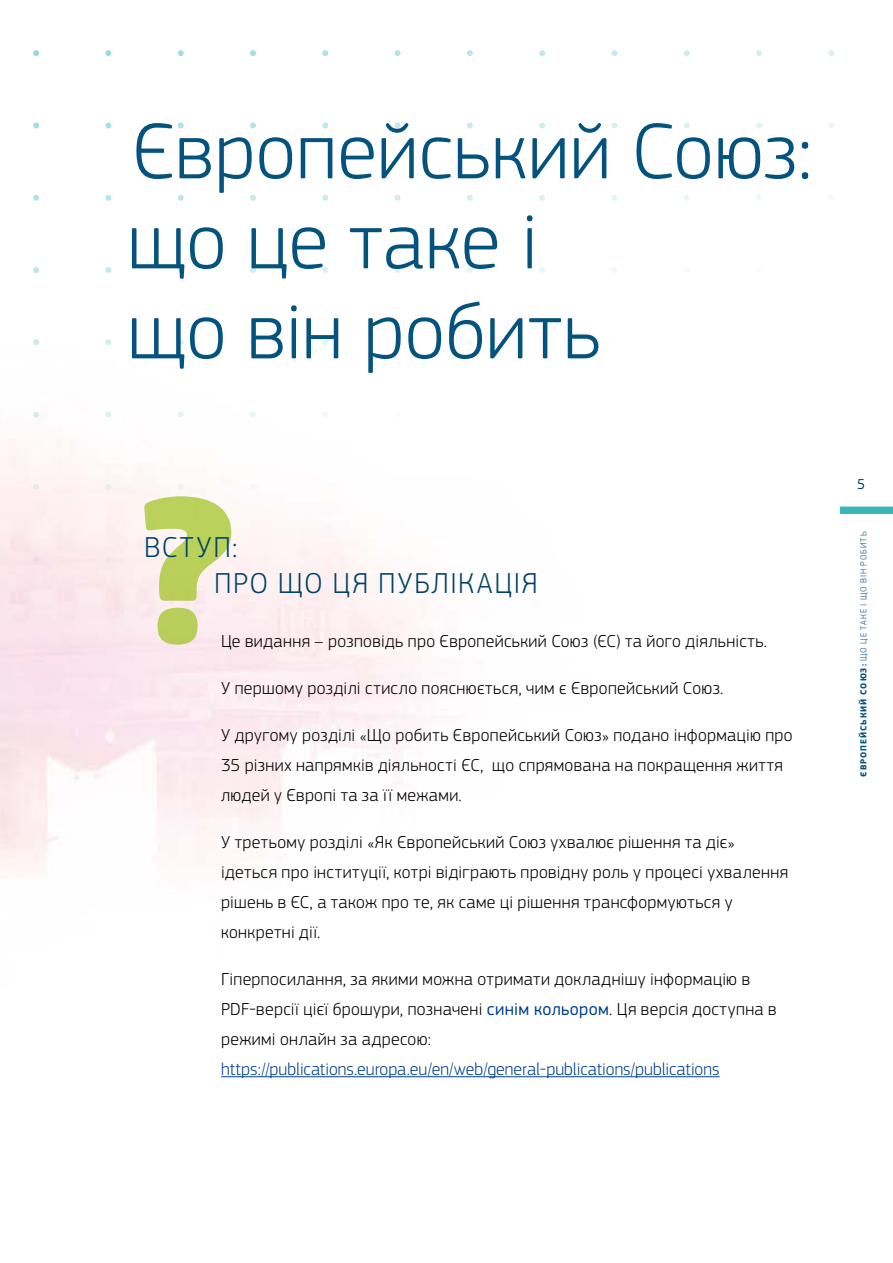
<style>
.page{position:relative;width:893px;height:1263px;background:#fff}
.page>*{position:absolute;margin:0;border:0;box-sizing:border-box;transform-origin:0 0}
.t1{font:900 217.35px "EC Square Sans Pro";color:#97bf0d}
.Publi_SUBTITLE{font:300 82.5px/90px "EC Square Sans Pro";letter-spacing:.005em;color:#03537e}
.Section_title{font:300 30px/36px "EC Square Sans Pro";letter-spacing:.06em;color:#014368}
._03_Texte_intro{font:300 18px/30px "EC Square Sans Pro";letter-spacing:.02em;color:#000}
.t2{font:15px "EC Square Sans Pro";color:#014368;scale:.95 1}
.t3{font:300 9px "EC Square Sans Pro";letter-spacing:.11em;color:#03537e}
.s1{font-weight:400;color:#003f90}
.s2{color:#003f90}
.s3{font-weight:700}
</style>
<div class="page">
<svg style="left:33px;top:50px;width:6px;height:6px"></svg>
<svg style="left:33px;top:122px;width:6px;height:6px"></svg>
<svg style="left:33px;top:195px;width:6px;height:6px"></svg>
<svg style="left:33px;top:267px;width:6px;height:6px"></svg>
<svg style="left:33px;top:339px;width:6px;height:6px"></svg>
<svg style="left:33px;top:412px;width:6px;height:6px"></svg>
<svg style="left:33px;top:484px;width:6px;height:6px"></svg>
<svg style="left:33px;top:556px;width:6px;height:6px"></svg>
<svg style="left:33px;top:628px;width:6px;height:6px"></svg>
<svg style="left:33px;top:701px;width:6px;height:6px"></svg>
<svg style="left:33px;top:773px;width:6px;height:6px"></svg>
<svg style="left:33px;top:845px;width:6px;height:6px"></svg>
<svg style="left:105px;top:50px;width:6px;height:6px"></svg>
<svg style="left:105px;top:122px;width:6px;height:6px"></svg>
<svg style="left:105px;top:195px;width:6px;height:6px"></svg>
<svg style="left:105px;top:267px;width:6px;height:6px"></svg>
<svg style="left:105px;top:339px;width:6px;height:6px"></svg>
<svg style="left:105px;top:412px;width:6px;height:6px"></svg>
<svg style="left:105px;top:484px;width:6px;height:6px"></svg>
<svg style="left:105px;top:556px;width:6px;height:6px"></svg>
<svg style="left:105px;top:628px;width:6px;height:6px"></svg>
<svg style="left:105px;top:701px;width:6px;height:6px"></svg>
<svg style="left:178px;top:50px;width:6px;height:6px"></svg>
<svg style="left:178px;top:122px;width:6px;height:6px"></svg>
<svg style="left:178px;top:195px;width:6px;height:6px"></svg>
<svg style="left:178px;top:267px;width:6px;height:6px"></svg>
<svg style="left:178px;top:339px;width:6px;height:6px"></svg>
<svg style="left:178px;top:412px;width:6px;height:6px"></svg>
<svg style="left:178px;top:484px;width:6px;height:6px"></svg>
<svg style="left:178px;top:556px;width:6px;height:6px"></svg>
<svg style="left:178px;top:628px;width:6px;height:6px"></svg>
<svg style="left:178px;top:701px;width:6px;height:6px"></svg>
<svg style="left:178px;top:773px;width:6px;height:6px"></svg>
<svg style="left:250px;top:50px;width:6px;height:6px"></svg>
<svg style="left:250px;top:122px;width:6px;height:6px"></svg>
<svg style="left:250px;top:195px;width:6px;height:6px"></svg>
<svg style="left:250px;top:267px;width:6px;height:6px"></svg>
<svg style="left:250px;top:339px;width:6px;height:6px"></svg>
<svg style="left:250px;top:412px;width:6px;height:6px"></svg>
<svg style="left:250px;top:556px;width:6px;height:6px"></svg>
<svg style="left:250px;top:628px;width:6px;height:6px"></svg>
<svg style="left:250px;top:701px;width:6px;height:6px"></svg>
<svg style="left:250px;top:773px;width:6px;height:6px"></svg>
<svg style="left:322px;top:50px;width:6px;height:6px"></svg>
<svg style="left:322px;top:122px;width:6px;height:6px"></svg>
<svg style="left:322px;top:195px;width:6px;height:6px"></svg>
<svg style="left:322px;top:267px;width:6px;height:6px"></svg>
<svg style="left:322px;top:339px;width:6px;height:6px"></svg>
<svg style="left:322px;top:412px;width:6px;height:6px"></svg>
<svg style="left:322px;top:556px;width:6px;height:6px"></svg>
<svg style="left:322px;top:628px;width:6px;height:6px"></svg>
<svg style="left:322px;top:701px;width:6px;height:6px"></svg>
<svg style="left:395px;top:50px;width:6px;height:6px"></svg>
<svg style="left:395px;top:122px;width:6px;height:6px"></svg>
<svg style="left:395px;top:195px;width:6px;height:6px"></svg>
<svg style="left:395px;top:267px;width:6px;height:6px"></svg>
<svg style="left:395px;top:339px;width:6px;height:6px"></svg>
<svg style="left:395px;top:628px;width:6px;height:6px"></svg>
<svg style="left:467px;top:50px;width:6px;height:6px"></svg>
<svg style="left:467px;top:122px;width:6px;height:6px"></svg>
<svg style="left:467px;top:195px;width:6px;height:6px"></svg>
<svg style="left:467px;top:267px;width:6px;height:6px"></svg>
<svg style="left:467px;top:339px;width:6px;height:6px"></svg>
<svg style="left:539px;top:50px;width:6px;height:6px"></svg>
<svg style="left:539px;top:122px;width:6px;height:6px"></svg>
<svg style="left:539px;top:195px;width:6px;height:6px"></svg>
<svg style="left:539px;top:267px;width:6px;height:6px"></svg>
<svg style="left:611px;top:50px;width:6px;height:6px"></svg>
<svg style="left:611px;top:122px;width:6px;height:6px"></svg>
<svg style="left:611px;top:195px;width:6px;height:6px"></svg>
<svg style="left:611px;top:267px;width:6px;height:6px"></svg>
<svg style="left:684px;top:50px;width:6px;height:6px"></svg>
<svg style="left:684px;top:122px;width:6px;height:6px"></svg>
<svg style="left:684px;top:195px;width:6px;height:6px"></svg>
<svg style="left:756px;top:50px;width:6px;height:6px"></svg>
<svg style="left:756px;top:122px;width:6px;height:6px"></svg>
<svg style="left:756px;top:195px;width:6px;height:6px"></svg>
<svg style="left:828px;top:50px;width:6px;height:6px"></svg>
<svg style="left:828px;top:122px;width:6px;height:6px"></svg>
<hr style="left:221px;top:1076px;width:498px;height:1px;background:#003f90">
<div style="left:840px;top:506px;width:53px;height:8px;background:#39b6b8"></div>
<p class="Publi_SUBTITLE" style="left:132px;top:106px;width:682px">Європейський Союз:</p>
<p class="Publi_SUBTITLE" style="left:128px;top:196px;width:474px">що це таке і що він робить</p>
<h1 class="t1" style="left:137px;top:435px;width:105px">?</h1>
<p class="Section_title" style="left:214px;top:529px;width:325px;text-indent:-70px">ВСТУП:<br>ПРО ЩО ЦЯ ПУБЛІКАЦІЯ</p>
<p class="_03_Texte_intro" style="left:221px;top:626px;width:547px">Це видання – розповідь про Європейський Союз (ЄС) та його діяльність.</p>
<p class="_03_Texte_intro" style="left:221px;top:673px;width:504px">У першому розділі стисло пояснюється, чим є Європейський Союз.</p>
<p class="_03_Texte_intro" style="left:221px;top:720px;width:573px">У другому розділі «Що робить Європейський Союз» подано інформацію про<br>35 різних напрямків діяльності ЄС, що спрямована на покращення життя людей у Європі та за її межами.</p>
<p class="_03_Texte_intro" style="left:221px;top:827px;width:568px">У третьому розділі «Як Європейський Союз ухвалює рішення та діє» ідеться про інституції, котрі відіграють провідну роль у процесі ухвалення рішень в ЄС, а також про те, як саме ці рішення трансформуються у конкретні дії.</p>
<p class="_03_Texte_intro" style="left:221px;top:964px;width:557px">Гіперпосилання, за якими можна отримати докладнішу інформацію в PDF-версії цієї брошури, позначені <span class="s1">синім кольором</span>. Ця версія доступна в режимі онлайн за адресою: <span class="s2">https://publications.europa.eu/en/web/general-publications/publications</span></p>
<p class="t2" style="left:857px;top:475px;width:10px">5</p>
<p class="t3" style="left:858px;top:777px;width:247px;rotate:-90deg"><span class="s3">ЄВРОПЕЙСЬКИЙ СОЮЗ:</span> ЩО ЦЕ ТАКЕ І ЩО ВІН РОБИТЬ</p>
</div>
